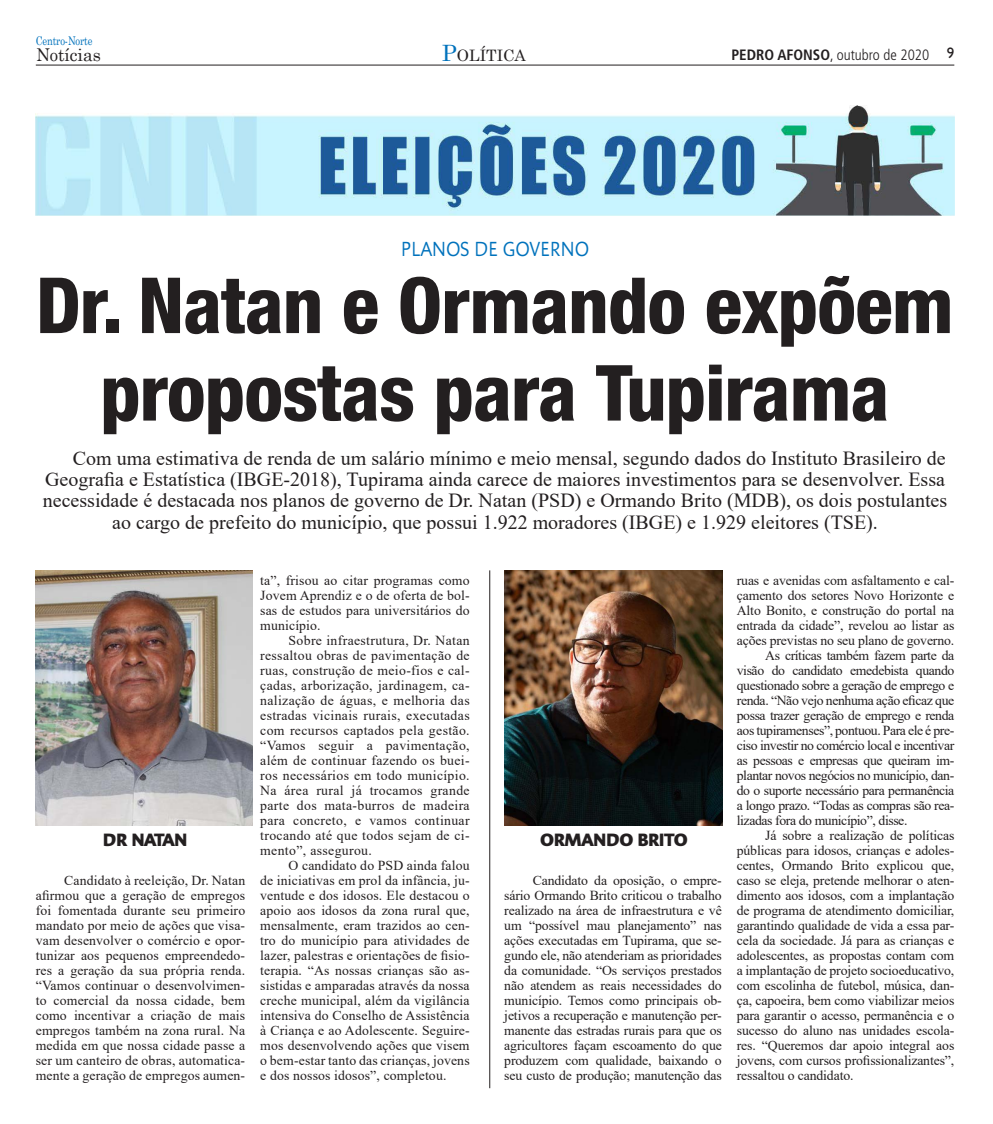
<style>
.page{position:relative;width:993px;height:1124px;background:#fff}
.page>*{position:absolute;margin:0;border:0;box-sizing:border-box;transform-origin:0 0}
.MANCHETE{font:800 condensed 77.5px/87.5px "Helvetica Neue";letter-spacing:-.01em;color:#231f20;text-align:center}
.Texto{font:20px "Times New Roman";color:#231f20}
.RETRANCA{font:20px "Alinea Sans";color:#0072bc;scale:.9 1}
.t1{font:17.62px "Century Schoolbook";color:#231f20;scale:.94 1}
.t2{font:700 17.5px "Alinea Sans";letter-spacing:-.02em;color:#231f20}
.t3{font:15.75px "Century Schoolbook";color:#231f20}
.t4{font:300 condensed 15px "Frutiger";color:#231f20}
.t5{font:15px "Gill Sans";color:#231f20}
.Texto-2{font:13.75px/15px "Times New Roman";color:#231f20;text-align:justify}
.t6{font:12px "Century Schoolbook";letter-spacing:-.01em;color:#0072bc;scale:.78 1}
.s1{font-size:22.5px;color:#0072bc}
.s2{font-weight:700}
</style>
<div class="page">
<hr style="left:36px;top:65px;width:918px;height:1px;background:#231f20">
<img style="left:36px;top:570px;width:216px;height:255px">
<img style="left:504px;top:570px;width:217px;height:255px">
<img style="left:36px;top:105px;width:918px;height:111px">
<hr style="left:489px;top:570px;width:1px;height:518px;background:#231f20">
<p class="t6" style="left:36px;top:30px;width:74px">Centro-Norte</p>
<p class="t1" style="left:36px;top:39px;width:70px">Notícias</p>
<p class="t3" style="left:442px;top:42px;width:85px"><span class="s1">P</span>OLÍTICA</p>
<p class="t4" style="left:731px;top:47px;width:199px"><span class="s2">PEDRO AFONSO</span>, outubro de 2020</p>
<p class="t5" style="left:946px;top:44px;width:9px">9</p>
<p class="RETRANCA" style="left:400px;top:237px;width:211px">PLANOS DE GOVERNO</p>
<p class="MANCHETE" style="left:36px;top:260px;width:918px">Dr. Natan e Ormando expõem propostas para Tupirama</p>
<p class="Texto" style="left:73px;top:444px;width:874px">Com uma estimativa de renda de um salário mínimo e meio mensal, segundo dados do Instituto Brasileiro de</p>
<p class="Texto" style="left:45px;top:465px;width:901px">Geografia e Estatística (IBGE-2018), Tupirama ainda carece de maiores investimentos para se desenvolver. Essa</p>
<p class="Texto" style="left:43px;top:487px;width:905px">necessidade é destacada nos planos de governo de Dr. Natan (PSD) e Ormando Brito (MDB), os dois postulantes</p>
<p class="Texto" style="left:112px;top:508px;width:767px">ao cargo de prefeito do município, que possui 1.922 moradores (IBGE) e 1.929 eleitores (TSE).</p>
<p class="Texto-2" style="left:260px;top:572px;width:211px">ta”, frisou ao citar programas como Jovem Aprendiz e o de oferta de bol&shy;sas de estudos para universitários do município.</p>
<p class="Texto-2" style="left:260px;top:632px;width:211px;text-indent:28px">Sobre infraestrutura, Dr. Natan ressaltou obras de pavimentação de ruas, construção de meio-fios e cal&shy;çadas, arborização, jardinagem, ca&shy;nalização de águas, e melhoria das estradas vicinais rurais, executadas com recursos captados pela gestão. “Vamos seguir a pavimentação, além de continuar fazendo os buei&shy;ros necessários em todo município.<br>Na área rural já trocamos grande parte dos mata-burros de madeira para concreto, e vamos continuar trocando até que todos sejam de ci&shy;mento”, assegurou.</p>
<p class="Texto-2" style="left:260px;top:857px;width:211px;text-indent:28px">O candidato do PSD ainda falou de iniciativas em prol da infância, ju&shy;ventude e dos idosos. Ele destacou o apoio aos idosos da zona rural que, mensalmente, eram trazidos ao cen&shy;tro do município para atividades de lazer, palestras e orientações de fisio&shy;terapia. “As nossas crianças são as&shy;sistidas e amparadas através da nossa creche municipal, além da vigilância intensiva do Conselho de Assistência à Criança e ao Adolescente. Seguire&shy;mos desenvolvendo ações que visem o bem-estar tanto das crianças, jovens e dos nossos idosos”, completou.</p>
<p class="t2" style="left:103px;top:829px;width:86px">DR NATAN</p>
<p class="t2" style="left:540px;top:829px;width:149px">ORMANDO BRITO</p>
<p class="Texto-2" style="left:36px;top:872px;width:211px;text-indent:28px">Candidato à reeleição, Dr. Natan afirmou que a geração de empregos foi fomentada durante seu primeiro mandato por meio de ações que visa&shy;vam desenvolver o comércio e opor&shy;tunizar aos pequenos empreendedo&shy;res a geração da sua própria renda. “Vamos continuar o desenvolvimen&shy;to comercial da nossa cidade, bem como incentivar a criação de mais empregos também na zona rural. Na medida em que nossa cidade passe a ser um canteiro de obras, automatica&shy;mente a geração de empregos aumen-</p>
<p class="Texto-2" style="left:504px;top:872px;width:219px;text-indent:28px">Candidato da oposição, o empre&shy;sário Ormando Brito criticou o trabalho realizado na área de infraestrutura e vê um “possível mau planejamento” nas ações executadas em Tupirama, que se&shy;gundo ele, não atenderiam as prioridades da comunidade. “Os serviços prestados não atendem as reais necessidades do município. Temos como principais ob&shy;jetivos a recuperação e manutenção per&shy;manente das estradas rurais para que os agricultores façam escoamento do que produzem com qualidade, baixando o seu custo de produção; manutenção das</p>
<p class="Texto-2" style="left:736px;top:572px;width:219px">ruas e avenidas com asfaltamento e cal&shy;çamento dos setores Novo Horizonte e Alto Bonito, e construção do portal na entrada da cidade”, revelou ao listar as ações previstas no seu plano de governo.</p>
<p class="Texto-2" style="left:736px;top:647px;width:219px;text-indent:28px">As críticas também fazem parte da visão do candidato emedebista quando questionado sobre a geração de emprego e renda. “Não vejo nenhuma ação eficaz que possa trazer geração de emprego e renda aos tupiramenses”, pontuou. Para ele é pre&shy;ciso investir no comércio local e incentivar as pessoas e empresas que queiram im&shy;plantar novos negócios no município, dan&shy;do o suporte necessário para permanência a longo prazo. “Todas as compras são rea&shy;lizadas fora do município”, disse.</p>
<p class="Texto-2" style="left:736px;top:827px;width:219px;text-indent:28px">Já sobre a realização de políticas públicas para idosos, crianças e adoles&shy;centes, Ormando Brito explicou que, caso se eleja, pretende melhorar o aten&shy;dimento aos idosos, com a implantação de programa de atendimento domiciliar, garantindo qualidade de vida a essa par&shy;cela da sociedade. Já para as crianças e adolescentes, as propostas contam com a implantação de projeto socioeducativo, com escolinha de futebol, música, dan&shy;ça, capoeira, bem como viabilizar meios para garantir o acesso, permanência e o sucesso do aluno nas unidades escola&shy;res. “Queremos dar apoio integral aos jovens, com cursos profissionalizantes”, ressaltou o candidato.</p>
</div>
